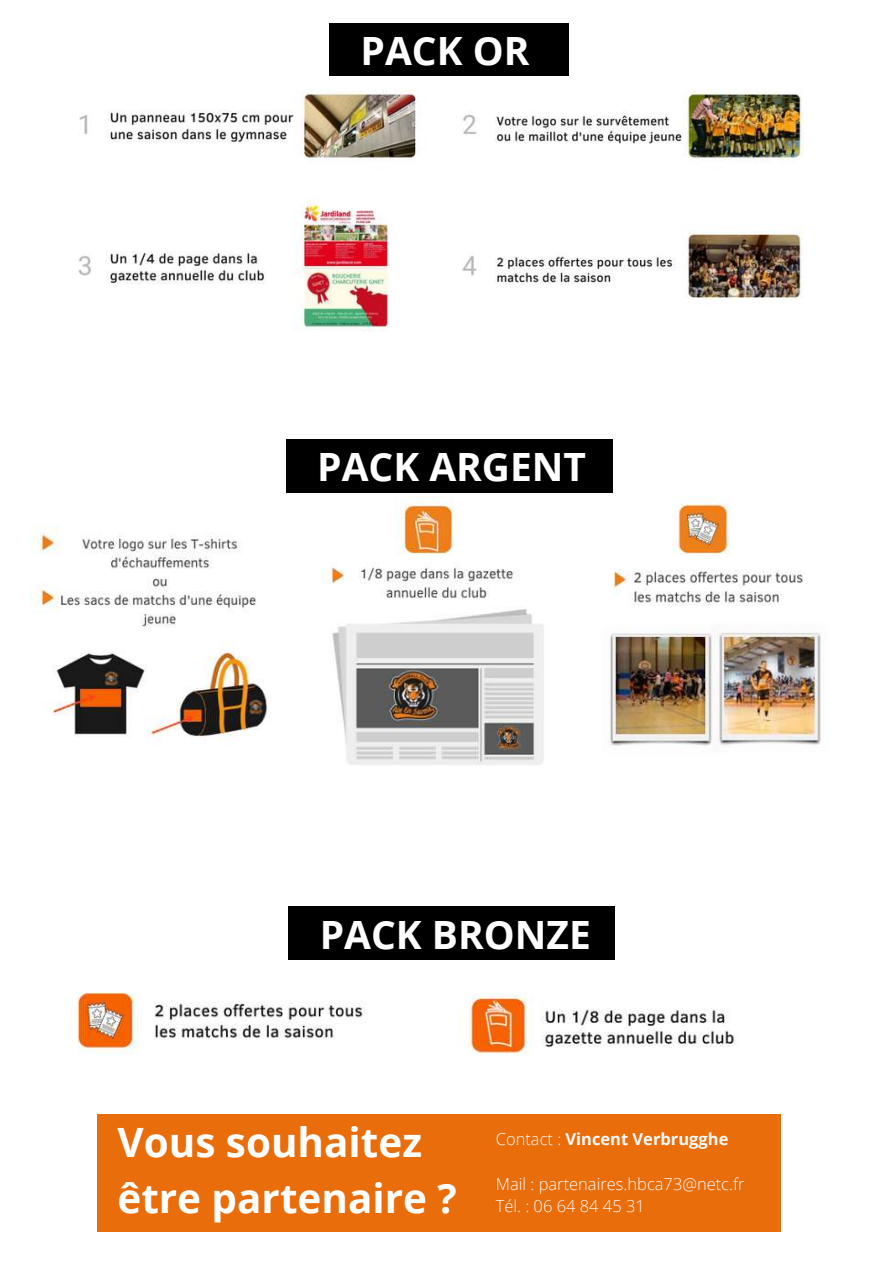
<style>
.page{position:relative;width:893px;height:1264px;background:#fff}
.page>*{position:absolute;margin:0;border:0;box-sizing:border-box;transform-origin:0 0}
.t1{font:700 40.35px/55.9px "Open Sans";color:#fff}
.t2{font:700 39px "Open Sans";color:#fff}
.t3{font:300 16.5px/22.5px "Open Sans";color:#fafafa}
.t4{font:700 16.5px "Open Sans";color:#fafafa}
.s1{font-weight:300}
</style>
<div class="page">
<div style="left:97px;top:1114px;width:684px;height:117px;background:#e96d0a"></div>
<div style="left:329px;top:23px;width:239px;height:53px;background:#000"></div>
<div style="left:285px;top:439px;width:327px;height:54px;background:#000"></div>
<div style="left:288px;top:906px;width:327px;height:54px;background:#000"></div>
<img style="left:78px;top:90px;width:726px;height:242px">
<img style="left:31px;top:496px;width:790px;height:269px">
<img style="left:77px;top:992px;width:661px;height:63px">
<h2 class="t2" style="left:360px;top:23px;width:170px">PACK OR</h2>
<h2 class="t2" style="left:317px;top:439px;width:270px">PACK ARGENT</h2>
<h2 class="t2" style="left:320px;top:906px;width:272px">PACK BRONZE</h2>
<h1 class="t1" style="left:117px;top:1113px;width:341px">Vous souhaitez être partenaire ?</h1>
<p class="t4" style="left:496px;top:1127px;width:234px"><span class="s1">Contact :</span> Vincent Verbrugghe</p>
<p class="t3" style="left:496px;top:1172px;width:250px">Mail : partenaires.hbca73@netc.fr<br>Tél. : 06 64 84 45 31</p>
</div>
